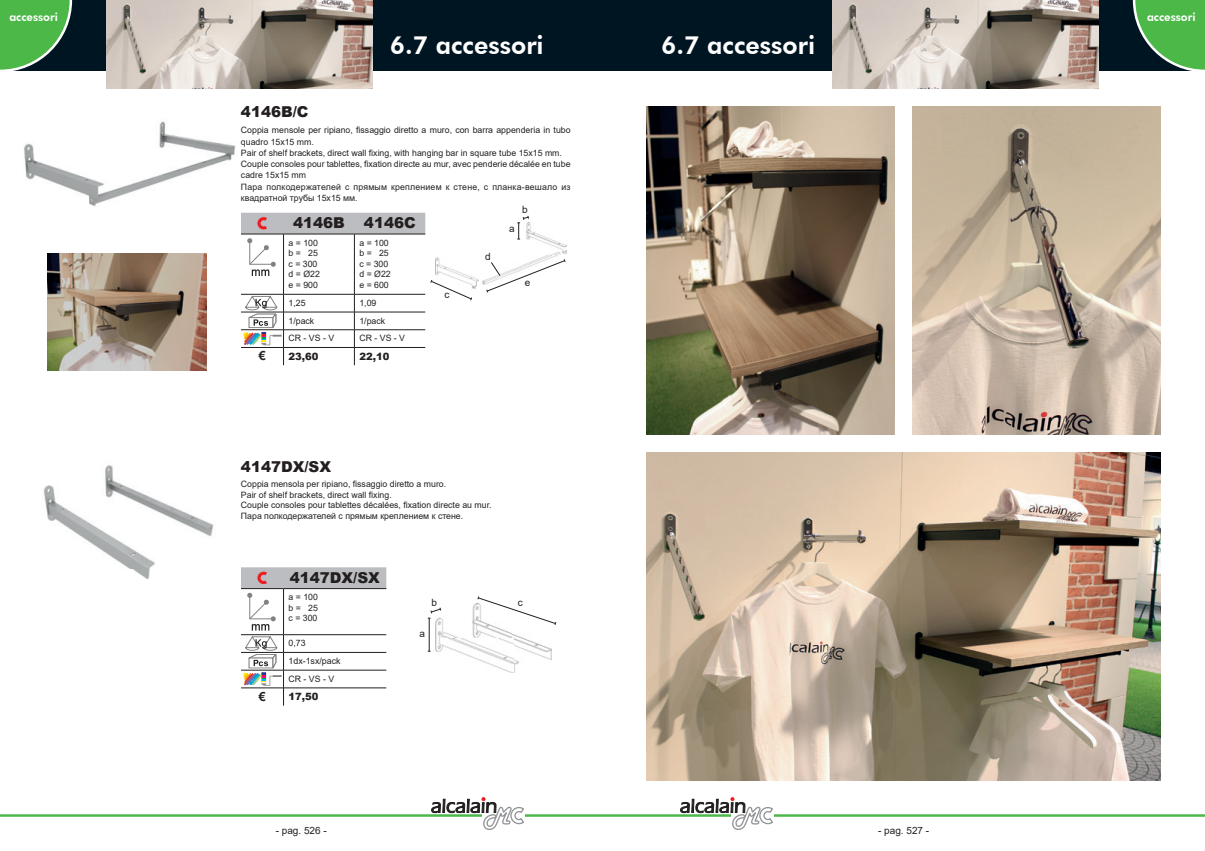
<style>
.page{position:relative;width:1205px;height:851px;background:#fff}
.page>*{position:absolute;margin:0;border:0;box-sizing:border-box;transform-origin:0 0}
.t1{font:800 25px "Futura BT";color:#fff}
.t2{font:900 15px "Arial";color:#231f20}
.t3{font:700 12.5px "Arial";color:#231f20}
.t4{font:800 11.25px "Futura BT";color:#fff}
.t5{font:10px "Arial";color:#231f20}
.t6{font:900 10px "Arial";color:#231f20}
.t7{font:8.88px "Arial";color:#231f20}
.t8{font:8.75px/10.5px "Arial";color:#231f20}
</style>
<div class="page">
<hr style="left:0;top:814px;width:1205px;height:2px;background:#4cb848">
<div style="left:0;top:0;width:1205px;height:71px;background:#001522"></div>
<svg style="left:1133px;top:0;width:72px;height:71px"></svg>
<svg style="left:0;top:0;width:72px;height:71px"></svg>
<svg style="left:431px;top:797px;width:93px;height:32px"></svg>
<svg style="left:680px;top:797px;width:93px;height:32px"></svg>
<img style="left:106px;top:0;width:266px;height:89px">
<img style="left:833px;top:0;width:265px;height:89px">
<svg style="left:241px;top:567px;width:145px;height:138px"></svg>
<img style="left:47px;top:253px;width:160px;height:117px">
<img style="left:647px;top:452px;width:513px;height:328px">
<img style="left:912px;top:106px;width:248px;height:328px">
<img style="left:647px;top:106px;width:248px;height:328px">
<img style="left:44px;top:465px;width:170px;height:114px">
<img style="left:24px;top:121px;width:212px;height:85px">
<img style="left:472px;top:222px;width:95px;height:66px">
<svg style="left:517px;top:215px;width:12px;height:25px"></svg>
<svg style="left:241px;top:213px;width:231px;height:152px"></svg>
<svg style="left:486px;top:258px;width:80px;height:35px"></svg>
<img style="left:435px;top:603px;width:117px;height:69px">
<svg style="left:477px;top:596px;width:80px;height:29px"></svg>
<hr style="left:429px;top:618px;width:1px;height:33px;background:#231f20">
<svg style="left:428px;top:607px;width:13px;height:11px"></svg>
<p class="t4" style="left:9px;top:10px;width:50px">accessori</p>
<p class="t4" style="left:1147px;top:10px;width:50px">accessori</p>
<h1 class="t1" style="left:390px;top:30px;width:155px">6.7 accessori</h1>
<h1 class="t1" style="left:661px;top:30px;width:155px">6.7 accessori</h1>
<h2 class="t2" style="left:241px;top:101px;width:69px">4146B/C</h2>
<p class="t8" style="left:241px;top:125px;width:331px;line-height:11.2px">Coppia mensole per ripiano, fissaggio diretto a muro, con barra appenderia in tubo quadro 15x15 mm.<br>Pair of shelf brackets, direct wall fixing, with hanging bar in square tube 15x15 mm.<br>Couple consoles pour tablettes, fixation directe au mur, avec penderie décalée en tube cadre 15x15 mm<br>Пара полкодержателей с прямым креплением к стене, с планка-вешало из квадратной трубы 15х15 мм.</p>
<h2 class="t2" style="left:293px;top:212px;width:53px">4146B</h2>
<h2 class="t2" style="left:364px;top:212px;width:53px">4146C</h2>
<p class="t8" style="left:288px;top:237px;width:33px">a = 100 b = 25 c = 300 d = Ø22 e = 900</p>
<p class="t8" style="left:359px;top:237px;width:33px">a = 100 b = 25 c = 300 d = Ø22 e = 600</p>
<p class="t8" style="left:288px;top:297px;width:19px">1,25</p>
<p class="t8" style="left:359px;top:297px;width:19px">1,09</p>
<p class="t8" style="left:288px;top:315px;width:27px">1/pack</p>
<p class="t8" style="left:359px;top:315px;width:27px">1/pack</p>
<p class="t8" style="left:288px;top:333px;width:47px">CR - VS - V</p>
<p class="t8" style="left:359px;top:333px;width:47px">CR - VS - V</p>
<h3 class="t3" style="left:259px;top:349px;width:8px">€</h3>
<p class="t6" style="left:288px;top:349px;width:32px">23,60</p>
<p class="t6" style="left:359px;top:349px;width:32px">22,10</p>
<p class="t5" style="left:522px;top:203px;width:7px">b</p>
<p class="t5" style="left:509px;top:223px;width:7px">a</p>
<p class="t5" style="left:485px;top:251px;width:7px">d</p>
<p class="t5" style="left:525px;top:276px;width:7px">e</p>
<p class="t5" style="left:444px;top:288px;width:6px">c</p>
<h2 class="t2" style="left:241px;top:455px;width:92px">4147DX/SX</h2>
<p class="t8" style="left:241px;top:479px;width:252px">Coppia mensola per ripiano, fissaggio diretto a muro.<br>Pair of shelf brackets, direct wall fixing.<br>Couple consoles pour tablettes décalées, fixation directe au mur.<br>Пара полкодержателей с прямым креплением к стене.</p>
<h2 class="t2" style="left:290px;top:566px;width:92px">4147DX/SX</h2>
<p class="t8" style="left:288px;top:592px;width:31px;text-align:justify">a = 100 b = 25 c = 300</p>
<p class="t8" style="left:288px;top:638px;width:19px">0,73</p>
<p class="t7" style="left:288px;top:656px;width:54px">1dx-1sx/pack</p>
<p class="t8" style="left:288px;top:673px;width:47px">CR - VS - V</p>
<h3 class="t3" style="left:259px;top:689px;width:8px">€</h3>
<p class="t6" style="left:288px;top:689px;width:32px">17,50</p>
<p class="t5" style="left:432px;top:597px;width:7px">b</p>
<p class="t5" style="left:419px;top:628px;width:7px">a</p>
<p class="t5" style="left:518px;top:597px;width:6px">c</p>
<p class="t5" style="left:276px;top:824px;width:53px">- pag. 526 -</p>
<p class="t5" style="left:878px;top:824px;width:53px">- pag. 527 -</p>
</div>
